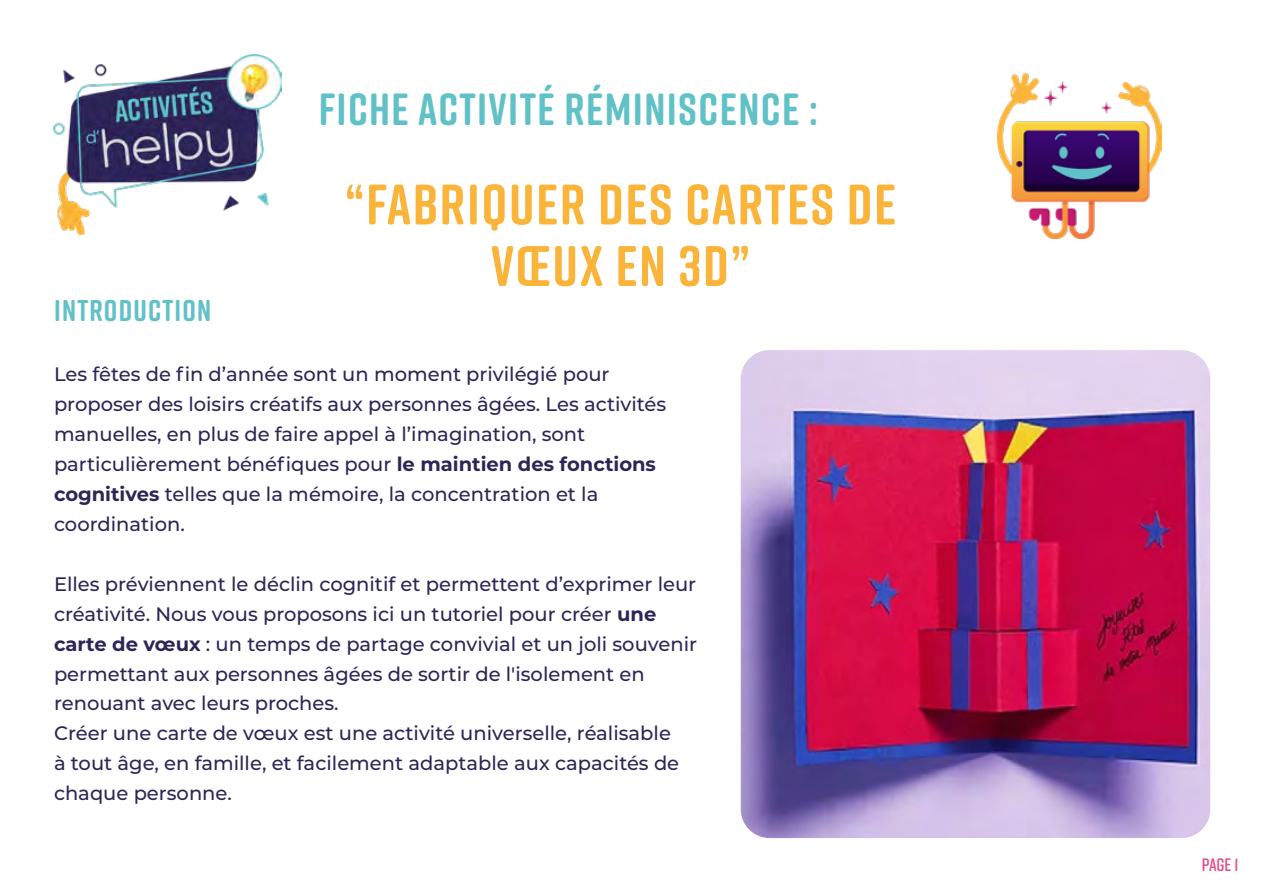
<style>
.page{position:relative;width:1263px;height:893px;background:#fff}
.page>*{position:absolute;margin:0;border:0;box-sizing:border-box;transform-origin:0 0}
.t1{font:700 57px/61.5px "Rift Soft";letter-spacing:.03em;color:#fab439;text-align:center}
.t2{font:700 45px "Rift Soft";letter-spacing:.03em;color:#60c1c7}
.t3{font:700 30px "Rift Soft";letter-spacing:.04em;color:#60c1c7}
.t4{font:500 19.5px/30px "Montserrat";color:#2f2456}
.t5{font:600 18px "Rift Soft";color:#e04d8f}
.s1{font-weight:700}
</style>
<div class="page">
<img style="left:53px;top:54px;width:228px;height:180px">
<img style="left:998px;top:74px;width:163px;height:164px">
<img style="left:741px;top:350px;width:469px;height:488px">
<h2 class="t2" style="left:319px;top:77px;width:500px">FICHE ACTIVITÉ RÉMINISCENCE :</h2>
<h3 class="t3" style="left:54px;top:289px;width:159px">INTRODUCTION</h3>
<h1 class="t1" style="left:345px;top:173px;width:553px">“FABRIQUER DES CARTES DE<br>VŒUX EN 3D”</h1>
<p class="t4" style="left:54px;top:358px;width:614px">Les fêtes de fin d’année sont un moment privilégié pour proposer des loisirs créatifs aux personnes âgées. Les activités manuelles, en plus de faire appel à l’imagination, sont particulièrement bénéfiques pour <span class="s1">le maintien des fonctions cognitives</span> telles que la mémoire, la concentration et la coordination.</p>
<p class="t4" style="left:54px;top:568px;width:645px">Elles préviennent le déclin cognitif et permettent d’exprimer leur créativité. Nous vous proposons ici un tutoriel pour créer <span class="s1">une carte de vœux</span> : un temps de partage convivial et un joli souvenir permettant aux personnes âgées de sortir de l'isolement en renouant avec leurs proches.<br>Créer une carte de vœux est une activité universelle, réalisable<br>à tout âge, en famille, et facilement adaptable aux capacités de chaque personne.</p>
<p class="t5" style="left:1202px;top:852px;width:38px">Page 1</p>
</div>
